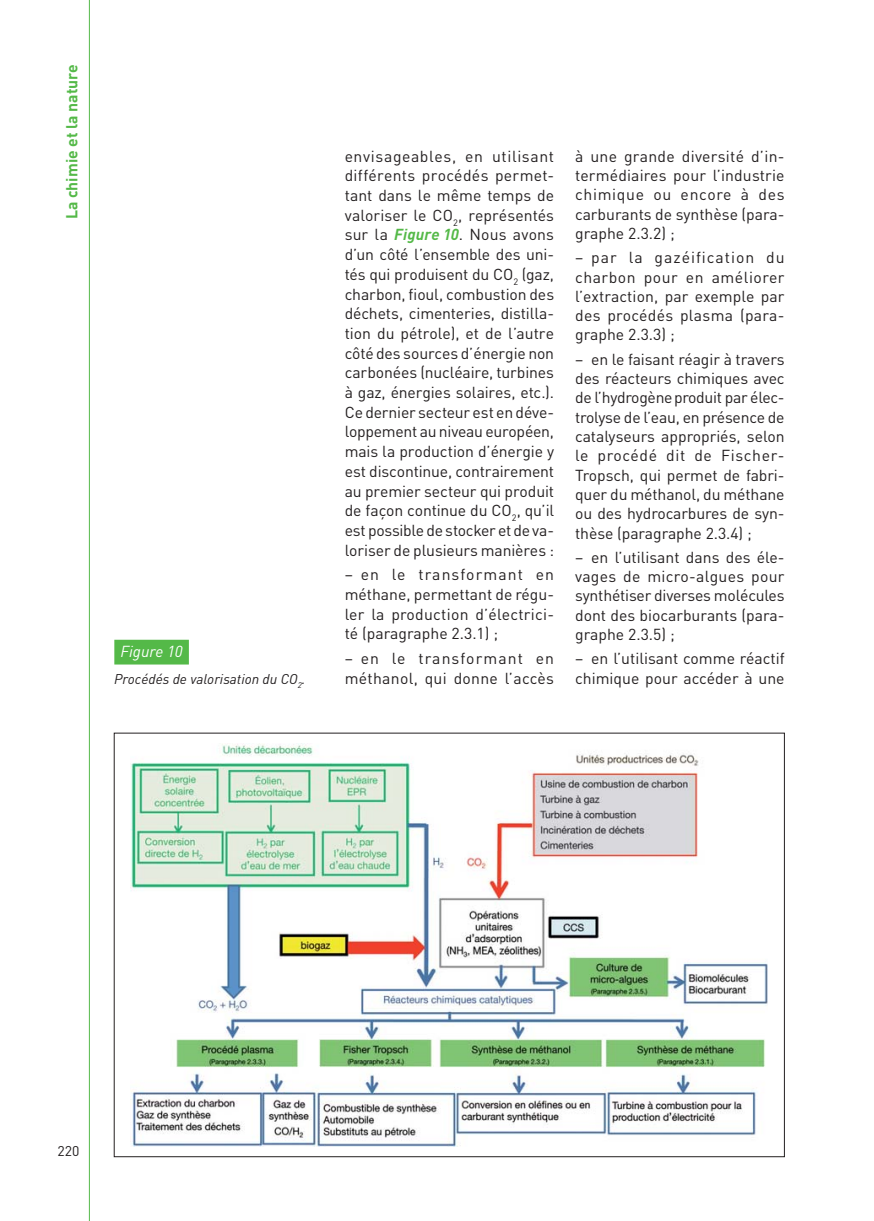
<style>
.page{position:relative;width:874px;height:1221px;background:#fff}
.page>*{position:absolute;margin:0;border:0;box-sizing:border-box;transform-origin:0 0}
.t1{font:15.75px/19.6px "DIN";color:#231f20;text-align:justify}
.t2{font:15.75px/19.6px "DIN";letter-spacing:.02em;color:#231f20}
.t3{font:700 15.75px "DIN";color:#54b948}
.t4{font:italic 15.75px "DIN";color:#fff}
.t5{font:italic 14px "DIN";color:#231f20}
.t6{font:14px "DIN";color:#231f20}
.s1{font-weight:700;font-style:italic;color:#54b948}
</style>
<div class="page">
<svg style="left:88px;top:0;width:2px;height:1220px;background:#a8dba3"></svg>
<div style="left:114px;top:639px;width:75px;height:25px;background:#54b948"></div>
<img style="left:131px;top:743px;width:636px;height:402px">
<p class="t3" style="left:66px;top:219px;width:156px;rotate:-90deg">La chimie et la nature</p>
<p class="t4" style="left:120px;top:645px;width:64px">Figure 10</p>
<p class="t5" style="left:114px;top:673px;width:193px">Procédés de valorisation du CO<sub>2</sub>.</p>
<p class="t1" style="left:344px;top:148px;width:211px">envisageables, en utilisant différents procédés permet&shy;tant dans le même temps de valoriser le CO<sub>2</sub>, représentés sur la <span class="s1">Figure 10</span>. Nous avons d’un côté l’ensemble des uni&shy;tés qui produisent du CO<sub>2</sub> (gaz, charbon, fioul, combustion des déchets, cimenteries, distilla&shy;tion du pétrole), et de l’autre côté des sources d’énergie non carbonées (nucléaire, turbines à gaz, énergies solaires, etc.).<br>Ce dernier secteur est en déve&shy;loppement au niveau européen, mais la production d’énergie y est discontinue, contrairement au premier secteur qui produit de façon continue du CO<sub>2</sub>, qu’il est possible de stocker et de va&shy;loriser de plusieurs manières :</p>
<p class="t1" style="left:344px;top:566px;width:211px">− en le transformant en méthane, permettant de régu&shy;ler la production d’électrici&shy;té (paragraphe 2.3.1) ;</p>
<p class="t2" style="left:344px;top:650px;width:211px">− en le transformant en méthanol, qui donne l’accès</p>
<p class="t1" style="left:575px;top:148px;width:211px">à une grande diversité d’in&shy;termédiaires pour l’industrie chimique ou encore à des carburants de synthèse (para&shy;graphe 2.3.2) ;</p>
<p class="t1" style="left:575px;top:250px;width:211px">− par la gazéification du charbon pour en améliorer l’extraction, par exemple par des procédés plasma (para&shy;graphe 2.3.3) ;</p>
<p class="t1" style="left:575px;top:351px;width:211px">− en le faisant réagir à travers des réacteurs chimiques avec de l’hydrogèneproduit par élec&shy;trolyse de l’eau, en présence de catalyseurs appropriés, selon le procédé dit de Fischer-Tropsch, qui permet de fabri&shy;quer du méthanol, du méthane ou des hydrocarbures de syn&shy;thèse (paragraphe 2.3.4) ;</p>
<p class="t1" style="left:575px;top:549px;width:211px">− en l’utilisant dans des éle&shy;vages de micro-algues pour synthétiser diverses molécules dont des biocarburants (para&shy;graphe 2.3.5) ;</p>
<p class="t1" style="left:575px;top:651px;width:211px">− en l’utilisant comme réactif chimique pour accéder à une</p>
<p class="t6" style="left:58px;top:1146px;width:23px">220</p>
</div>
